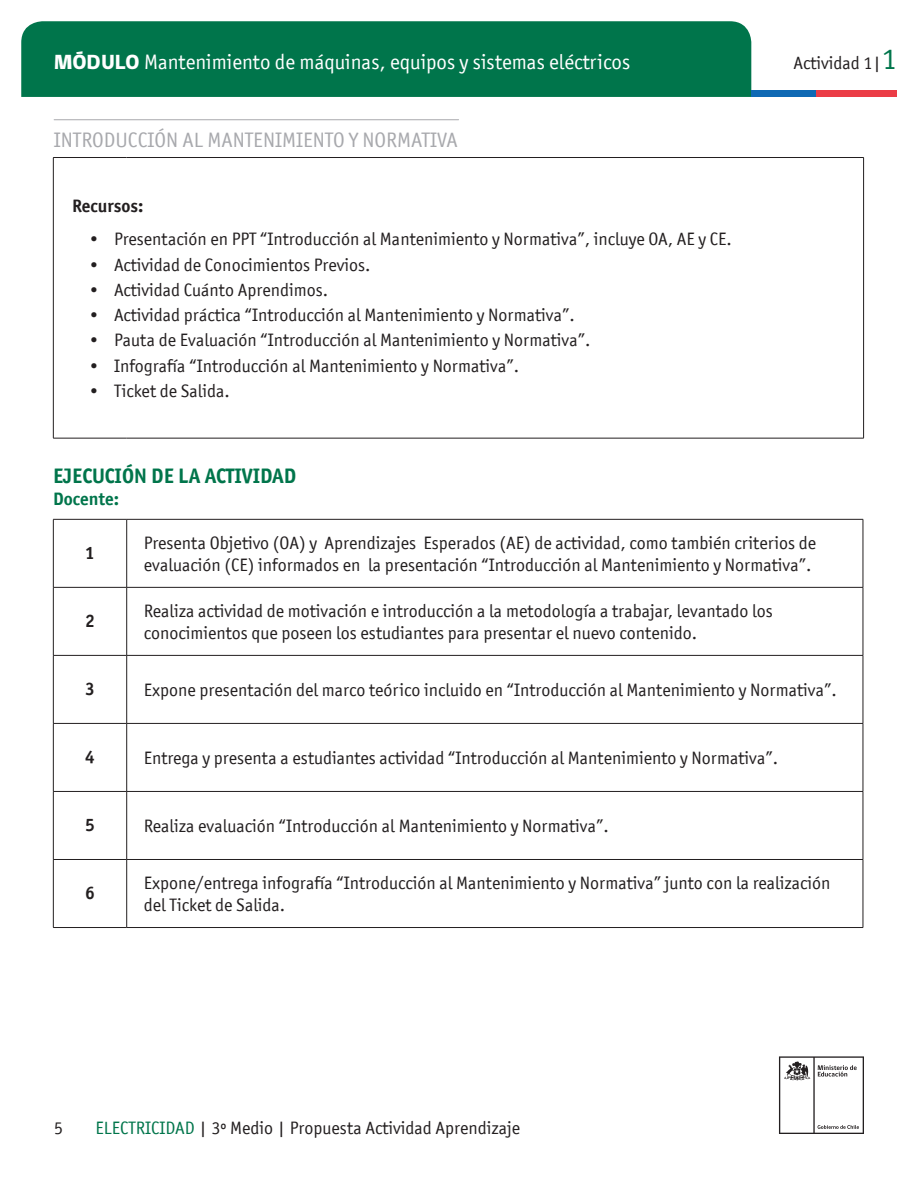
<style>
.page{position:relative;width:918px;height:1188px;background:#fff}
.page>*{position:absolute;margin:0;border:0;box-sizing:border-box;transform-origin:0 0}
.t1{font:21px "Officina San ITC";color:#fff}
.t2{font:21px "Officina San ITC";color:#a8a9ad}
.t3{font:700 21px "Officina San ITC";color:#00754b}
.t4{font:18px/21.6px "Officina San ITC";color:#231f20}
.t5{font:700 18px "Officina San ITC";color:#231f20}
.t6{font:700 18px "Officina San ITC";color:#00754b}
.s1{font-family:"gob CL";font-weight:800}
.s2{font-size:30px;color:#00754b}
.s3{color:#00754b}
</style>
<div class="page">
<svg style="left:779px;top:1056px;width:85px;height:78px"></svg>
<div style="left:21px;top:21px;width:730px;height:76px;background:#00754b"></div>
<div style="left:751px;top:90px;width:65px;height:7px;background:#0f69b4"></div>
<div style="left:816px;top:90px;width:81px;height:7px;background:#eb3c46"></div>
<hr style="left:53px;top:157px;width:74px;height:1px;background:#231f20">
<hr style="left:127px;top:157px;width:737px;height:1px;background:#231f20">
<hr style="left:863px;top:158px;width:1px;height:280px;background:#231f20">
<hr style="left:53px;top:158px;width:1px;height:280px;background:#231f20">
<hr style="left:53px;top:438px;width:74px;height:1px;background:#231f20">
<hr style="left:127px;top:438px;width:737px;height:1px;background:#231f20">
<hr style="left:126px;top:520px;width:1px;height:67px;background:#231f20">
<hr style="left:53px;top:587px;width:74px;height:1px;background:#231f20">
<hr style="left:127px;top:587px;width:736px;height:1px;background:#231f20">
<hr style="left:126px;top:588px;width:1px;height:67px;background:#231f20">
<hr style="left:53px;top:655px;width:74px;height:1px;background:#231f20">
<hr style="left:127px;top:655px;width:736px;height:1px;background:#231f20">
<hr style="left:126px;top:656px;width:1px;height:67px;background:#231f20">
<hr style="left:53px;top:723px;width:74px;height:1px;background:#231f20">
<hr style="left:127px;top:723px;width:736px;height:1px;background:#231f20">
<hr style="left:126px;top:724px;width:1px;height:67px;background:#231f20">
<hr style="left:53px;top:791px;width:74px;height:1px;background:#231f20">
<hr style="left:127px;top:791px;width:736px;height:1px;background:#231f20">
<hr style="left:126px;top:792px;width:1px;height:67px;background:#231f20">
<hr style="left:53px;top:859px;width:74px;height:1px;background:#231f20">
<hr style="left:127px;top:859px;width:736px;height:1px;background:#231f20">
<hr style="left:126px;top:860px;width:1px;height:67px;background:#231f20">
<hr style="left:53px;top:927px;width:74px;height:1px;background:#231f20">
<hr style="left:127px;top:927px;width:736px;height:1px;background:#231f20">
<hr style="left:53px;top:519px;width:74px;height:1px;background:#231f20">
<hr style="left:53px;top:520px;width:1px;height:67px;background:#231f20">
<hr style="left:127px;top:519px;width:736px;height:1px;background:#231f20">
<hr style="left:863px;top:520px;width:1px;height:67px;background:#231f20">
<hr style="left:53px;top:588px;width:1px;height:67px;background:#231f20">
<hr style="left:863px;top:588px;width:1px;height:67px;background:#231f20">
<hr style="left:53px;top:656px;width:1px;height:67px;background:#231f20">
<hr style="left:863px;top:656px;width:1px;height:67px;background:#231f20">
<hr style="left:53px;top:724px;width:1px;height:67px;background:#231f20">
<hr style="left:863px;top:724px;width:1px;height:67px;background:#231f20">
<hr style="left:53px;top:792px;width:1px;height:67px;background:#231f20">
<hr style="left:863px;top:792px;width:1px;height:67px;background:#231f20">
<hr style="left:53px;top:860px;width:1px;height:67px;background:#231f20">
<hr style="left:863px;top:860px;width:1px;height:67px;background:#231f20">
<hr style="left:54px;top:119px;width:405px;height:1px;background:#a8a9ad">
<p class="t1" style="left:54px;top:50px;width:578px"><span class="s1">MÓDULO</span> Mantenimiento de máquinas, equipos y sistemas eléctricos</p>
<p class="t4" style="left:794px;top:52px;width:105px">Actividad 1|<span class="s2">1</span></p>
<p class="t2" style="left:54px;top:128px;width:405px">INTRODUCCIÓN AL MANTENIMIENTO Y NORMATIVA</p>
<p class="t5" style="left:72px;top:194px;width:73px">Recursos:</p>
<p class="t4" style="left:88px;top:228px;width:646px">• Presentación en PPT “Introducción al Mantenimiento y Normativa”, incluye OA, AE y CE.</p>
<p class="t4" style="left:88px;top:254px;width:284px">• Actividad de Conocimientos Previos.</p>
<p class="t4" style="left:88px;top:279px;width:242px">• Actividad Cuánto Aprendimos.</p>
<p class="t4" style="left:88px;top:304px;width:488px">• Actividad práctica “Introducción al Mantenimiento y Normativa”.</p>
<p class="t4" style="left:88px;top:330px;width:504px">• Pauta de Evaluación “Introducción al Mantenimiento y Normativa”.</p>
<p class="t4" style="left:88px;top:355px;width:433px">• Infografía “Introducción al Mantenimiento y Normativa”.</p>
<p class="t4" style="left:88px;top:380px;width:144px">• Ticket de Salida.</p>
<p class="t3" style="left:53px;top:463px;width:245px">EJECUCIÓN DE LA ACTIVIDAD</p>
<p class="t6" style="left:53px;top:487px;width:67px">Docente:</p>
<p class="t5" style="left:85px;top:542px;width:11px">1</p>
<p class="t4" style="left:144px;top:532px;width:674px">Presenta Objetivo (OA) y Aprendizajes Esperados (AE) de actividad, como también criterios de evaluación (CE) informados en la presentación “Introducción al Mantenimiento y Normativa”.</p>
<p class="t5" style="left:85px;top:610px;width:11px">2</p>
<p class="t4" style="left:144px;top:600px;width:631px">Realiza actividad de motivación e introducción a la metodología a trabajar, levantado los conocimientos que poseen los estudiantes para presentar el nuevo contenido.</p>
<p class="t5" style="left:85px;top:678px;width:11px">3</p>
<p class="t4" style="left:144px;top:679px;width:695px">Expone presentación del marco teórico incluido en “Introducción al Mantenimiento y Normativa”.</p>
<p class="t5" style="left:85px;top:746px;width:11px">4</p>
<p class="t4" style="left:144px;top:747px;width:636px">Entrega y presenta a estudiantes actividad “Introducción al Mantenimiento y Normativa”.</p>
<p class="t5" style="left:85px;top:814px;width:11px">5</p>
<p class="t4" style="left:144px;top:815px;width:467px">Realiza evaluación “Introducción al Mantenimiento y Normativa”.</p>
<p class="t5" style="left:85px;top:882px;width:11px">6</p>
<p class="t4" style="left:144px;top:872px;width:688px">Expone/entrega infografía “Introducción al Mantenimiento y Normativa” junto con la realización del Ticket de Salida.</p>
<p class="t4" style="left:54px;top:1117px;width:10px">5</p>
<p class="t4" style="left:95px;top:1117px;width:426px"><span class="s3">ELECTRICIDAD</span> | 3º Medio | Propuesta Actividad Aprendizaje</p>
</div>
